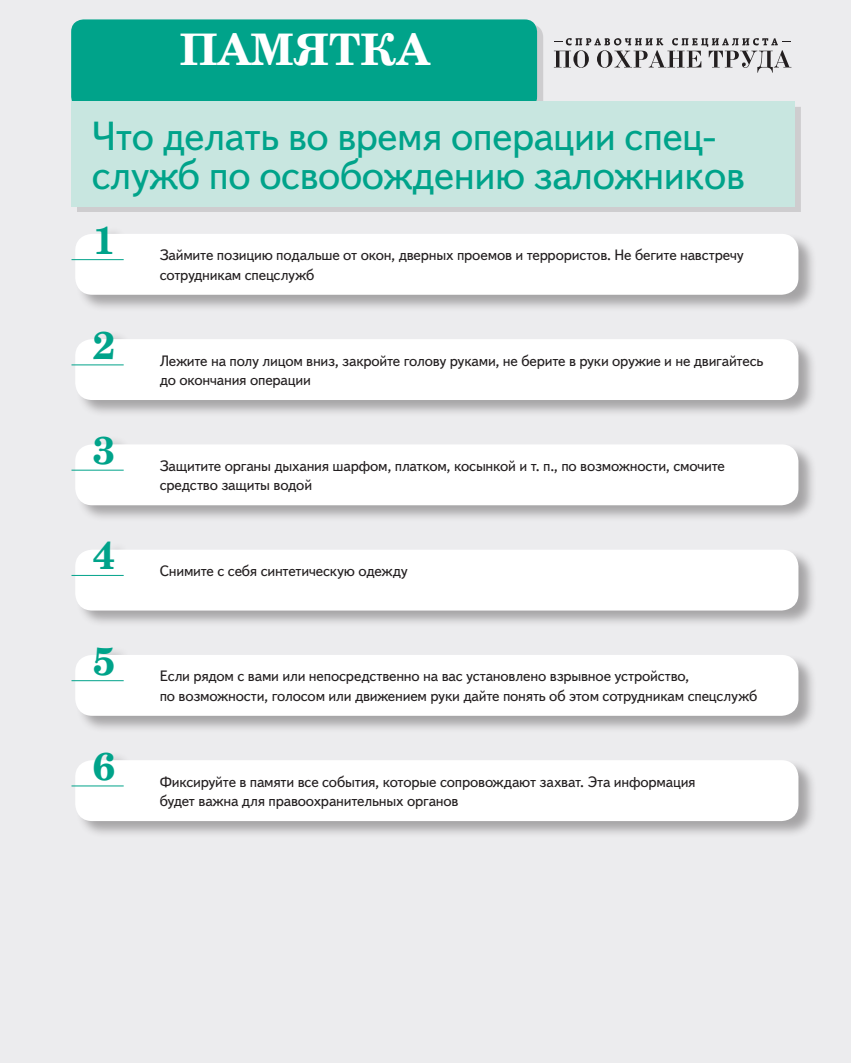
<style>
.page{position:relative;width:851px;height:1063px;background:#fff}
.page>*{position:absolute;margin:0;border:0;box-sizing:border-box;transform-origin:0 0}
.t1{font:700 43.5px "Century Schlbk Cyr";color:#fff}
.t2{font:40.5px/39px "Text Book C";letter-spacing:-.01em;color:#00a38a}
.t3{font:700 39px "Century Schlbk Cyr";color:#00a38a}
._17PRIL-1st{font:15px/19.5px "Text Book C";letter-spacing:-.015em;color:#231f20}
</style>
<div class="page">
<div style="left:0;top:0;width:850px;height:1063px;background:#ececee"></div>
<div style="left:73px;top:226px;width:744px;height:86px;background:#231f20;opacity:.35"></div>
<div style="left:75px;top:234px;width:723px;height:61px;background:#fff;border-radius:17px"></div>
<hr style="left:71px;top:259px;width:53px;height:1px;background:#00a38a">
<div style="left:73px;top:331px;width:744px;height:86px;background:#231f20;opacity:.35"></div>
<div style="left:75px;top:339px;width:723px;height:61px;background:#fff;border-radius:17px"></div>
<hr style="left:71px;top:365px;width:53px;height:1px;background:#00a38a">
<div style="left:73px;top:436px;width:744px;height:86px;background:#231f20;opacity:.35"></div>
<div style="left:75px;top:444px;width:723px;height:61px;background:#fff;border-radius:17px"></div>
<hr style="left:71px;top:470px;width:53px;height:1px;background:#00a38a">
<div style="left:73px;top:541px;width:744px;height:87px;background:#231f20;opacity:.35"></div>
<div style="left:75px;top:550px;width:723px;height:61px;background:#fff;border-radius:17px"></div>
<hr style="left:71px;top:575px;width:53px;height:1px;background:#00a38a">
<div style="left:73px;top:646px;width:744px;height:87px;background:#231f20;opacity:.35"></div>
<div style="left:75px;top:655px;width:723px;height:61px;background:#fff;border-radius:17px"></div>
<hr style="left:71px;top:680px;width:53px;height:1px;background:#00a38a">
<div style="left:73px;top:752px;width:744px;height:86px;background:#231f20;opacity:.35"></div>
<div style="left:75px;top:760px;width:723px;height:61px;background:#fff;border-radius:17px"></div>
<hr style="left:71px;top:786px;width:53px;height:1px;background:#00a38a">
<div style="left:77px;top:25px;width:723px;height:187px;background:#231f20;opacity:.15"></div>
<div style="left:71px;top:19px;width:466px;height:90px;background:#00a38a;border-radius:12px"></div>
<div style="left:71px;top:101px;width:723px;height:105px;background:#c8e6e0"></div>
<svg style="left:553px;top:38px;width:238px;height:35px"></svg>
<p class="t1" style="left:180px;top:22px;width:251px">ПАМЯТКА</p>
<p class="t2" style="left:92px;top:117px;width:654px">Что делать во время операции спец&shy;служб по освобождению заложников</p>
<p class="t3" style="left:93px;top:215px;width:24px">1</p>
<p class="t3" style="left:93px;top:320px;width:24px">2</p>
<p class="t3" style="left:93px;top:426px;width:24px">3</p>
<p class="t3" style="left:93px;top:531px;width:24px">4</p>
<p class="t3" style="left:93px;top:636px;width:24px">5</p>
<p class="t3" style="left:93px;top:741px;width:24px">6</p>
<p class="_17PRIL-1st" style="left:160px;top:246px;width:585px">Займите позицию подальше от окон, дверных проемов и террористов. Не бегите навстречу сотрудникам спецслужб</p>
<p class="_17PRIL-1st" style="left:160px;top:351px;width:605px">Лежите на полу лицом вниз, закройте голову руками, не берите в руки оружие и не двигайтесь до окончания операции</p>
<p class="_17PRIL-1st" style="left:160px;top:456px;width:566px">Защитите органы дыхания шарфом, платком, косынкой и т. п., по возможности, смочите средство защиты водой</p>
<p class="_17PRIL-1st" style="left:160px;top:562px;width:249px">Снимите с себя синтетическую одежду</p>
<p class="_17PRIL-1st" style="left:160px;top:667px;width:599px">Если рядом с вами или непосредственно на вас установлено взрывное устройство,<br>по возможности, голосом или движением руки дайте понять об этом сотрудникам спецслужб</p>
<p class="_17PRIL-1st" style="left:160px;top:772px;width:537px">Фиксируйте в памяти все события, которые сопровождают захват. Эта информация будет важна для правоохранительных органов</p>
</div>
